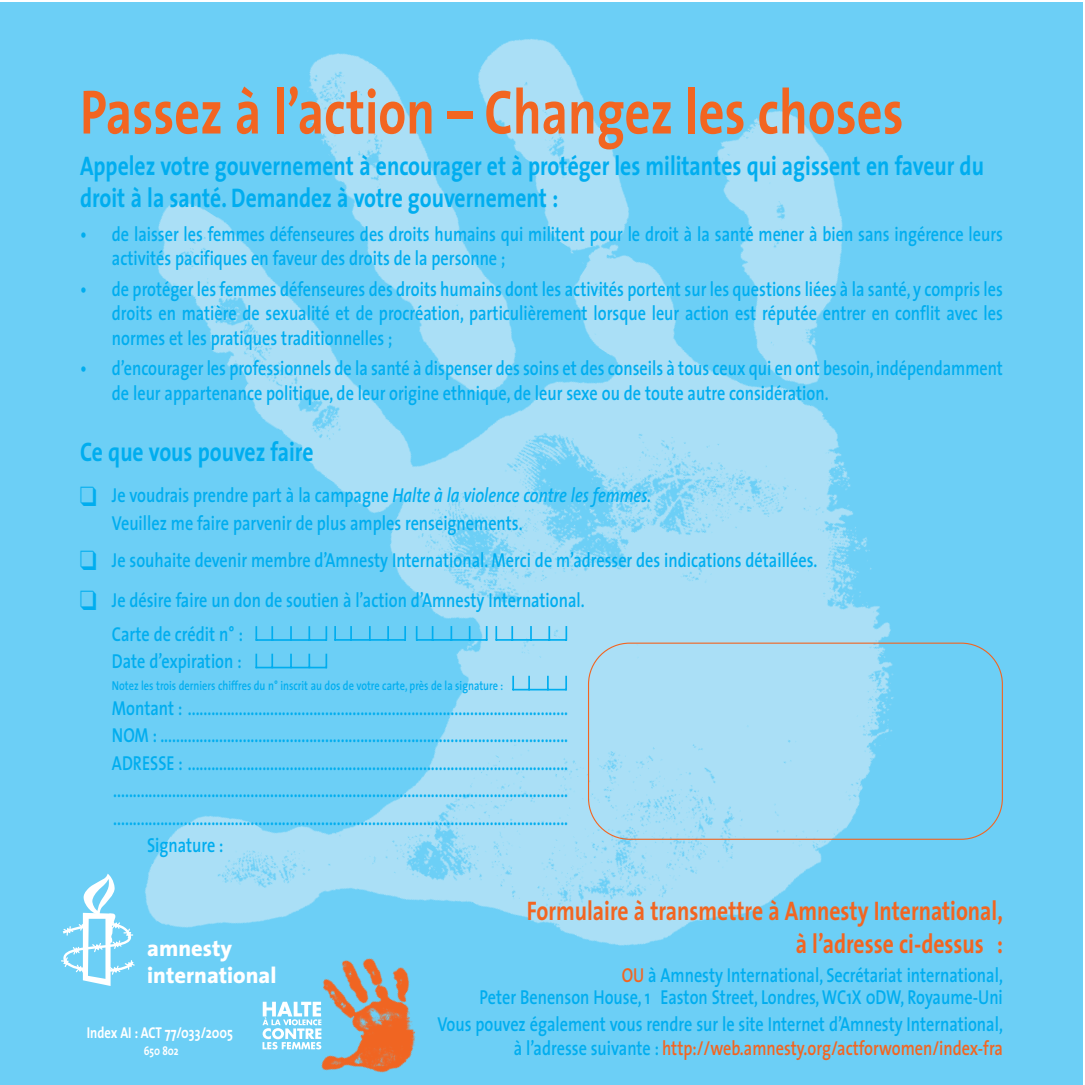
<style>
.page{position:relative;width:1085px;height:1085px;background:#fff}
.page>*{position:absolute;margin:0;border:0;box-sizing:border-box;transform-origin:0 0}
.t1{font:700 63px "The Sans";color:#f26521;scale:.8 1}
.t2{font:700 27px/32.4px "The Sans";color:#00adef;scale:.8 1}
.t3{font:700 27px/32.4px "The Sans";color:#f26521;text-align:right;scale:.8 1}
.t4{font:800 22.5px/27px "The Sans";color:#fff}
.t5{font:600 20.25px/24.3px "The Sans";color:#00adef;scale:.8 1}
.t6{font:700 15.75px "The Sans";color:#fff;scale:.8 1}
.t7{font:600 13.05px "The Sans";color:#00adef;scale:.8 1}
.t8{font:700 12.38px "The Sans";color:#fff;scale:.8 1}
.s1{font-family:"Monotype Sorts";font-weight:400;font-size:27px}
.s2{font-style:italic}
.s3{color:#f26521}
</style>
<div class="page">
<img style="left:0;top:2px;width:1082px;height:1082px">
<div style="left:588px;top:642px;width:414px;height:197px;border:2px solid #f26521;border-radius:42px"></div>
<img style="left:277px;top:944px;width:163px;height:140px">
<svg style="left:262px;top:1001px;width:59px;height:48px"></svg>
<svg style="left:60px;top:873px;width:80px;height:112px"></svg>
<hr style="left:256px;top:639px;width:71px;height:1px;background:#00adef">
<svg style="left:255px;top:626px;width:2px;height:14px"></svg>
<svg style="left:308px;top:626px;width:2px;height:13px"></svg>
<svg style="left:325px;top:626px;width:2px;height:13px"></svg>
<svg style="left:271px;top:626px;width:2px;height:13px"></svg>
<svg style="left:290px;top:626px;width:2px;height:13px"></svg>
<hr style="left:256px;top:666px;width:71px;height:2px;background:#00adef">
<svg style="left:255px;top:653px;width:2px;height:15px"></svg>
<svg style="left:308px;top:653px;width:2px;height:14px"></svg>
<svg style="left:325px;top:653px;width:2px;height:14px"></svg>
<svg style="left:271px;top:653px;width:2px;height:14px"></svg>
<svg style="left:290px;top:653px;width:2px;height:13px"></svg>
<hr style="left:512px;top:688px;width:54px;height:2px;background:#00adef">
<svg style="left:512px;top:675px;width:2px;height:14px"></svg>
<svg style="left:565px;top:675px;width:2px;height:15px"></svg>
<svg style="left:528px;top:675px;width:2px;height:14px"></svg>
<svg style="left:547px;top:675px;width:1px;height:13px"></svg>
<hr style="left:334px;top:639px;width:72px;height:1px;background:#00adef">
<svg style="left:334px;top:626px;width:2px;height:13px"></svg>
<svg style="left:387px;top:626px;width:2px;height:13px"></svg>
<svg style="left:404px;top:626px;width:2px;height:13px"></svg>
<svg style="left:350px;top:626px;width:2px;height:13px"></svg>
<svg style="left:369px;top:626px;width:1px;height:13px"></svg>
<hr style="left:416px;top:639px;width:71px;height:1px;background:#00adef">
<svg style="left:416px;top:626px;width:1px;height:13px"></svg>
<svg style="left:469px;top:626px;width:1px;height:13px"></svg>
<svg style="left:486px;top:626px;width:1px;height:13px"></svg>
<svg style="left:431px;top:626px;width:2px;height:13px"></svg>
<svg style="left:450px;top:626px;width:2px;height:13px"></svg>
<hr style="left:495px;top:639px;width:72px;height:1px;background:#00adef">
<svg style="left:495px;top:626px;width:2px;height:14px"></svg>
<svg style="left:548px;top:626px;width:2px;height:13px"></svg>
<svg style="left:565px;top:626px;width:2px;height:13px"></svg>
<svg style="left:511px;top:626px;width:2px;height:13px"></svg>
<svg style="left:530px;top:626px;width:1px;height:13px"></svg>
<h1 class="t1" style="left:80px;top:80px;width:1030px">Passez à l’action – Changez les choses</h1>
<h2 class="t2" style="left:80px;top:150px;width:1131px">Appelez votre gouvernement à encourager et à protéger les militantes qui agissent en faveur du droit à la santé. Demandez à votre gouvernement :</h2>
<p class="t5" style="left:112px;top:224px;width:1115px;text-indent:-32px">• de laisser les femmes défenseures des droits humains qui militent pour le droit à la santé mener à bien sans ingérence leurs activités pacifiques en faveur des droits de la personne ;</p>
<p class="t5" style="left:112px;top:279px;width:1115px;text-align:justify;text-indent:-32px">• de protéger les femmes défenseures des droits humains dont les activités portent sur les questions liées à la santé, y compris les droits en matière de sexualité et de procréation, particulièrement lorsque leur action est réputée entrer en conflit avec les normes et les pratiques traditionnelles ;</p>
<p class="t5" style="left:112px;top:358px;width:1115px;text-indent:-32px">• d’encourager les professionnels de la santé à dispenser des soins et des conseils à tous ceux qui en ont besoin, indépendamment de leur appartenance politique, de leur origine ethnique, de leur sexe ou de toute autre considération.</p>
<h2 class="t2" style="left:80px;top:436px;width:293px">Ce que vous pouvez faire</h2>
<p class="t5" style="left:112px;top:484px;width:675px;line-height:27.2px;text-indent:-32px"><span class="s1">❑</span> Je voudrais prendre part à la campagne <span class="s2">Halte à la violence contre les femmes.<br></span>Veuillez me faire parvenir de plus amples renseignements.</p>
<p class="t5" style="left:80px;top:549px;width:923px"><span class="s1">❑</span> Je souhaite devenir membre d’Amnesty International. Merci de m’adresser des indications détaillées.</p>
<p class="t5" style="left:112px;top:585px;width:592px;line-height:33.8px;text-indent:-32px"><span class="s1">❑</span> Je désire faire un don de soutien à l’action d’Amnesty International.<br>Carte de crédit n° :</p>
<p class="t5" style="left:112px;top:651px;width:164px">Date d’expiration :</p>
<p class="t7" style="left:112px;top:680px;width:490px">Notez les trois derniers chiffres du n° inscrit au dos de votre carte, près de la signature :</p>
<p class="t5" style="left:112px;top:697px;width:571px">Montant : .................................................................................................</p>
<p class="t5" style="left:112px;top:725px;width:571px">NOM : ........................................................................................................</p>
<p class="t5" style="left:112px;top:752px;width:571px">ADRESSE : .................................................................................................</p>
<p class="t5" style="left:113px;top:780px;width:570px">....................................................................................................................</p>
<p class="t5" style="left:113px;top:807px;width:570px">....................................................................................................................</p>
<p class="t5" style="left:147px;top:835px;width:97px">Signature :</p>
<p class="t4" style="left:147px;top:935px;width:131px">amnesty international</p>
<p class="t6" style="left:87px;top:1024px;width:184px">Index AI : ACT 77/033/2005</p>
<p class="t8" style="left:144px;top:1043px;width:45px">650 802</p>
<h2 class="t3" style="left:527px;top:895px;width:596px">Formulaire à transmettre à Amnesty International, à l’adresse ci-dessus :</h2>
<p class="t5" style="left:479px;top:965px;width:655px;line-height:22.5px;text-align:right"><span class="s3">OU</span> à Amnesty International, Secrétariat international,<br>Peter Benenson House, 1 Easton Street, Londres, WC1X 0DW, Royaume-Uni</p>
<p class="t5" style="left:437px;top:1013px;width:708px;text-align:right">Vous pouvez également vous rendre sur le site Internet d’Amnesty International, à l’adresse suivante : <span class="s3">http://web.amnesty.org/actforwomen/index-fra</span></p>
</div>
